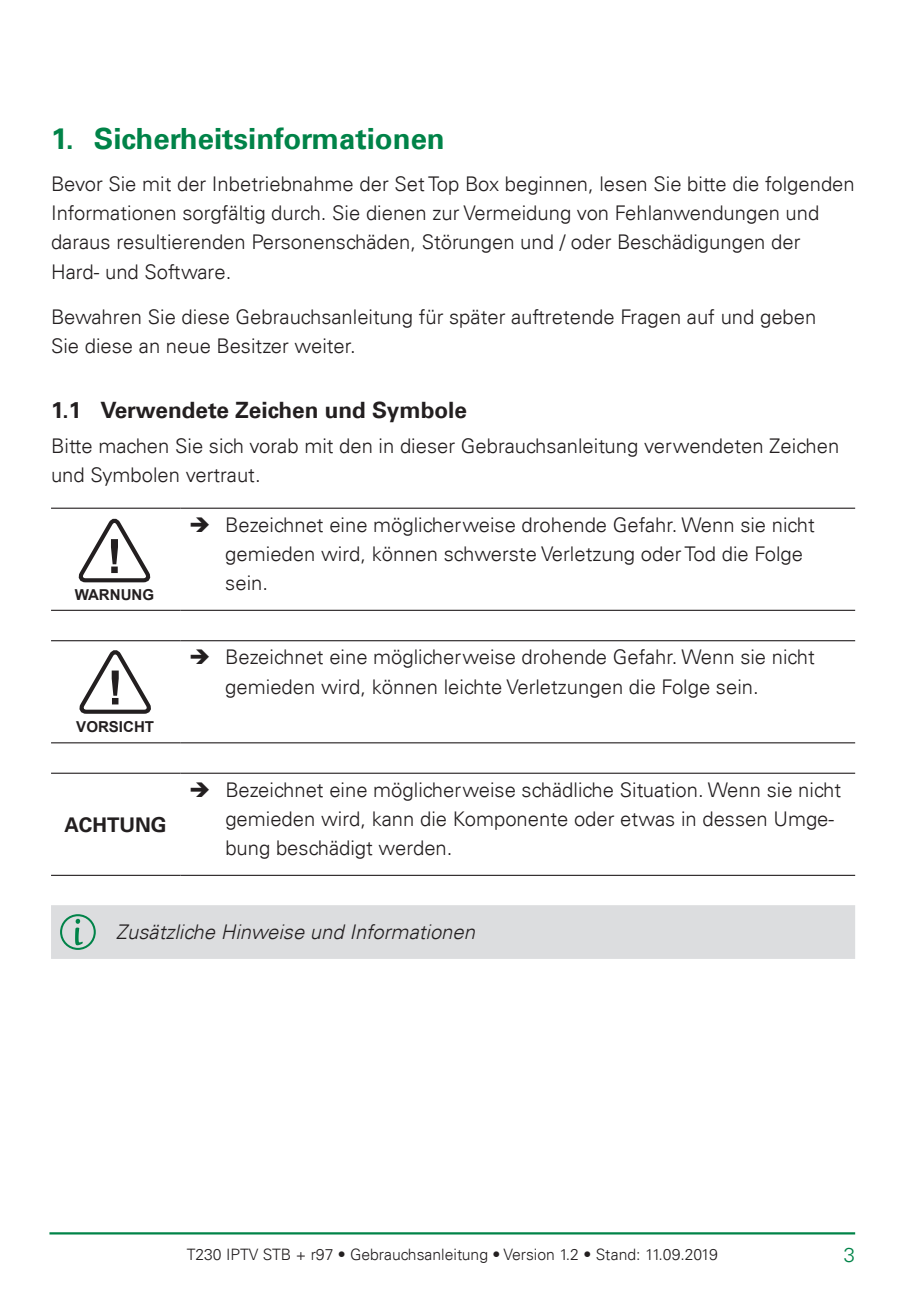
<style>
.page{position:relative;width:919px;height:1302px;background:#fff}
.page>*{position:absolute;margin:0;border:0;box-sizing:border-box;transform-origin:0 0}
.t1{font:700 29.25px "Univers LT";color:#008348}
.t2{font:700 22.5px "Univers LT";color:#231f20}
.t3{font:300 20.25px/29.2px "Univers LT";color:#231f20}
.t4{font:italic 300 20.25px "Univers LT";color:#231f20}
.t5{font:700 20.25px "Univers LT";color:#231f20}
.t6{font:300 20.25px "Univers LT";color:#008348}
.t7{font:300 15.75px "Univers LT";color:#231f20}
.t8{font:700 15.08px "Arial";color:#231f20}
</style>
<div class="page">
<hr style="left:51px;top:507px;width:129px;height:1px;background:#231f20">
<hr style="left:180px;top:507px;width:675px;height:1px;background:#231f20">
<hr style="left:51px;top:609px;width:129px;height:1px;background:#231f20">
<hr style="left:180px;top:609px;width:675px;height:1px;background:#231f20">
<hr style="left:51px;top:640px;width:129px;height:1px;background:#231f20">
<hr style="left:180px;top:640px;width:675px;height:1px;background:#231f20">
<hr style="left:51px;top:742px;width:129px;height:1px;background:#231f20">
<hr style="left:180px;top:742px;width:675px;height:1px;background:#231f20">
<hr style="left:51px;top:772px;width:129px;height:1px;background:#231f20">
<hr style="left:180px;top:772px;width:675px;height:1px;background:#231f20">
<hr style="left:51px;top:874px;width:129px;height:1px;background:#231f20">
<hr style="left:180px;top:874px;width:675px;height:1px;background:#231f20">
<div style="left:51px;top:905px;width:804px;height:53px;background:#dcdddf"></div>
<svg style="left:78px;top:518px;width:73px;height:65px"></svg>
<svg style="left:79px;top:650px;width:72px;height:64px"></svg>
<hr style="left:49px;top:1231px;width:806px;height:3px;background:#008348">
<h1 class="t1" style="left:51px;top:121px;width:395px">1. Sicherheitsinformationen</h1>
<p class="t3" style="left:51px;top:169px;width:805px">Bevor Sie mit der Inbetriebnahme der Set Top Box beginnen, lesen Sie bitte die folgenden Informationen sorgfältig durch. Sie dienen zur Vermeidung von Fehlanwendungen und daraus resultierenden Personenschäden, Störungen und / oder Beschädigungen der<br>Hard- und Software.</p>
<p class="t3" style="left:51px;top:302px;width:766px">Bewahren Sie diese Gebrauchsanleitung für später auftretende Fragen auf und geben<br>Sie diese an neue Besitzer weiter.</p>
<p class="t2" style="left:51px;top:396px;width:417px">1.1 Verwendete Zeichen und Symbole</p>
<p class="t3" style="left:51px;top:431px;width:789px">Bitte machen Sie sich vorab mit den in dieser Gebrauchsanleitung verwendeten Zeichen und Symbolen vertraut.</p>
<p class="t3" style="left:225px;top:510px;width:591px">Bezeichnet eine möglicherweise drohende Gefahr. Wenn sie nicht gemieden wird, können schwerste Verletzung oder Tod die Folge sein.</p>
<p class="t8" style="left:75px;top:584px;width:81px">WARNUNG</p>
<p class="t8" style="left:76px;top:715px;width:79px">VORSICHT</p>
<p class="t5" style="left:65px;top:812px;width:103px">ACHTUNG</p>
<p class="t3" style="left:225px;top:642px;width:591px">Bezeichnet eine möglicherweise drohende Gefahr. Wenn sie nicht gemieden wird, können leichte Verletzungen die Folge sein.</p>
<p class="t3" style="left:225px;top:775px;width:617px">Bezeichnet eine möglicherweise schädliche Situation. Wenn sie nicht gemieden wird, kann die Komponente oder etwas in dessen Umge&shy;bung beschädigt werden.</p>
<p class="t4" style="left:116px;top:919px;width:360px">Zusätzliche Hinweise und Informationen</p>
<p class="t7" style="left:187px;top:1244px;width:532px">T230 IPTV STB + r97 • Gebrauchsanleitung • Version 1.2 • Stand: 11.09.2019</p>
<p class="t6" style="left:843px;top:1242px;width:13px">3</p>
</div>
